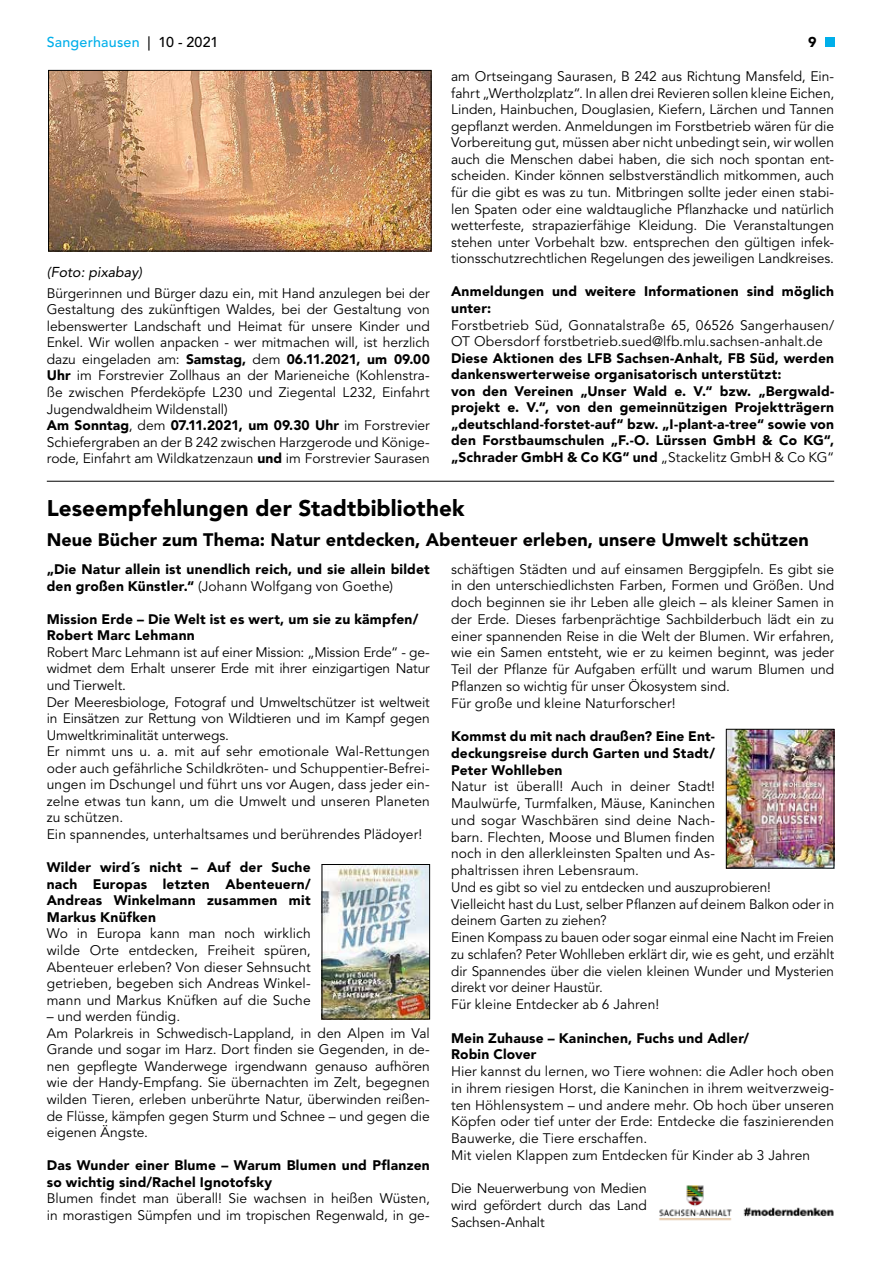
<style>
.page{position:relative;width:881px;height:1263px;background:#fff}
.page>*{position:absolute;margin:0;border:0;box-sizing:border-box;transform-origin:0 0}
.t1{font:900 22.5px "Avenir LT";letter-spacing:.005em;color:#000}
.t2{font:900 18px "Avenir LT";letter-spacing:.005em;color:#000}
.t3{font:500 14.25px "Avenir LT";letter-spacing:.01em;color:#00afea}
.t4{font:italic 14.25px "Avenir LT";color:#000}
.t5{font:900 14.25px "Avenir LT";color:#000}
.t6{font:13.8px/16.5px "Avenir LT";color:#000}
.t7{font:900 13.8px/16.5px "Avenir LT";letter-spacing:.015em;color:#000}
.s1{color:#000}
.s2{font-weight:400}
.s3{font-weight:900}
</style>
<div class="page">
<div style="left:824px;top:37px;width:9px;height:9px;background:#00afea"></div>
<img style="left:50px;top:72px;width:379px;height:177px">
<div style="left:48px;top:70px;width:383px;height:181px;border:1px solid #000"></div>
<hr style="left:47px;top:481px;width:786px;height:1px;background:#000">
<img style="left:659px;top:1185px;width:174px;height:36px">
<img style="left:323px;top:866px;width:104px;height:151px">
<div style="left:321px;top:864px;width:108px;height:155px;border:1px solid #000"></div>
<img style="left:727px;top:731px;width:104px;height:135px">
<div style="left:725px;top:729px;width:108px;height:139px;border:1px solid #000"></div>
<p class="t3" style="left:47px;top:34px;width:173px">Sangerhausen <span class="s1">| 10 - 2021</span></p>
<p class="t5" style="left:808px;top:34px;width:10px">9</p>
<p class="t6" style="left:451px;top:68px;width:384px;text-align:justify">am Ortseingang Saurasen, B 242 aus Richtung Mansfeld, Ein&shy;fahrt „Wertholzplatz“. In allen drei Revieren sollen kleine Eichen, Linden, Hainbuchen, Douglasien, Kiefern, Lärchen und Tannen gepflanzt werden. Anmeldungen im Forstbetrieb wären für die Vorbereitung gut, müssen aber nicht unbedingt sein, wir wollen auch die Menschen dabei haben, die sich noch spontan ent&shy;scheiden. Kinder können selbstverständlich mitkommen, auch für die gibt es was zu tun. Mitbringen sollte jeder einen stabi&shy;len Spaten oder eine waldtaugliche Pflanzhacke und natürlich wetterfeste, strapazierfähige Kleidung. Die Veranstaltungen stehen unter Vorbehalt bzw. entsprechen den gültigen infek&shy;tionsschutzrechtlichen Regelungen des jeweiligen Landkreises.</p>
<p class="t7" style="left:451px;top:283px;width:384px">Anmeldungen und weitere Informationen sind möglich unter:</p>
<p class="t6" style="left:451px;top:317px;width:384px">Forstbetrieb Süd, Gonnatalstraße 65, 06526 Sangerhausen/<br>OT Obersdorf forstbetrieb.sued@lfb.mlu.sachsen-anhalt.de</p>
<p class="t7" style="left:451px;top:350px;width:384px">Diese Aktionen des LFB Sachsen-Anhalt, FB Süd, werden dankenswerterweise organisatorisch unterstützt:<br>von den Vereinen „Unser Wald e. V.“ bzw. „Bergwald&shy;projekt e. V.“, von den gemeinnützigen Projektträgern „deutschland-forstet-auf“ bzw. „I-plant-a-tree“ sowie von den Forstbaumschulen „F.-O. Lürssen GmbH &amp; Co KG“, „Schrader GmbH &amp; Co KG“ und <span class="s2">„Stackelitz GmbH &amp; Co KG“</span></p>
<h1 class="t1" style="left:47px;top:495px;width:419px">Leseempfehlungen der Stadtbibliothek</h1>
<h2 class="t2" style="left:47px;top:528px;width:763px">Neue Bücher zum Thema: Natur entdecken, Abenteuer erleben, unsere Umwelt schützen</h2>
<p class="t7" style="left:47px;top:561px;width:384px">„Die Natur allein ist unendlich reich, und sie allein bildet den großen Künstler.“ <span class="s2">(Johann Wolfgang von Goethe)</span></p>
<p class="t7" style="left:47px;top:611px;width:373px">Mission Erde – Die Welt ist es wert, um sie zu kämpfen/<br>Robert Marc Lehmann</p>
<p class="t6" style="left:47px;top:644px;width:384px">Robert Marc Lehmann ist auf einer Mission: „Mission Erde“ - ge&shy;widmet dem Erhalt unserer Erde mit ihrer einzigartigen Natur und Tierwelt.<br>Der Meeresbiologe, Fotograf und Umweltschützer ist weltweit in Einsätzen zur Rettung von Wildtieren und im Kampf gegen Umweltkriminalität unterwegs.<br>Er nimmt uns u. a. mit auf sehr emotionale Wal-Rettungen oder auch gefährliche Schildkröten- und Schuppentier-Befrei&shy;ungen im Dschungel und führt uns vor Augen, dass jeder ein&shy;zelne etwas tun kann, um die Umwelt und unseren Planeten zu schützen.<br>Ein spannendes, unterhaltsames und berührendes Plädoyer!</p>
<p class="t7" style="left:47px;top:859px;width:265px;text-align:justify">Wilder wird´s nicht – Auf der Suche nach Europas letzten Abenteuern/ Andreas Winkelmann zusammen mit Markus Knüfken</p>
<p class="t6" style="left:47px;top:926px;width:265px;text-align:justify">Wo in Europa kann man noch wirklich wilde Orte entdecken, Freiheit spüren, Abenteuer erleben? Von dieser Sehnsucht getrieben, begeben sich Andreas Winkel&shy;mann und Markus Knüfken auf die Suche</p>
<p class="t6" style="left:47px;top:1008px;width:384px">– und werden fündig.<br>Am Polarkreis in Schwedisch-Lappland, in den Alpen im Val Grande und sogar im Harz. Dort finden sie Gegenden, in de&shy;nen gepflegte Wanderwege irgendwann genauso aufhören wie der Handy-Empfang. Sie übernachten im Zelt, begegnen wilden Tieren, erleben unberührte Natur, überwinden reißen&shy;de Flüsse, kämpfen gegen Sturm und Schnee – und gegen die eigenen Ängste.</p>
<p class="t7" style="left:47px;top:1157px;width:384px">Das Wunder einer Blume – Warum Blumen und Pflanzen so wichtig sind/Rachel Ignotofsky</p>
<p class="t6" style="left:47px;top:1191px;width:384px">Blumen findet man überall! Sie wachsen in heißen Wüsten, in morastigen Sümpfen und im tropischen Regenwald, in ge-</p>
<p class="t4" style="left:47px;top:264px;width:97px">(Foto: pixabay)</p>
<p class="t6" style="left:47px;top:285px;width:384px">Bürgerinnen und Bürger dazu ein, mit Hand anzulegen bei der Gestaltung des zukünftigen Waldes, bei der Gestaltung von lebenswerter Landschaft und Heimat für unsere Kinder und Enkel. Wir wollen anpacken - wer mitmachen will, ist herzlich dazu eingeladen am: <span class="s3">Samstag,</span> dem <span class="s3">06.11.2021, um 09.00<br>Uhr</span> im Forstrevier Zollhaus an der Marieneiche (Kohlenstra&shy;ße zwischen Pferdeköpfe L230 und Ziegental L232, Einfahrt Jugendwaldheim Wildenstall)<br><span class="s3">Am Sonntag</span>, dem <span class="s3">07.11.2021, um 09.30 Uhr</span> im Forstrevier Schiefergraben an der B 242 zwischen Harzgerode und Könige&shy;rode, Einfahrt am Wildkatzenzaun <span class="s3">und</span> im Forstrevier Saurasen</p>
<p class="t6" style="left:451px;top:561px;width:384px">schäftigen Städten und auf einsamen Berggipfeln. Es gibt sie in den unterschiedlichsten Farben, Formen und Größen. Und doch beginnen sie ihr Leben alle gleich – als kleiner Samen in der Erde. Dieses farbenprächtige Sachbilderbuch lädt ein zu einer spannenden Reise in die Welt der Blumen. Wir erfahren, wie ein Samen entsteht, wie er zu keimen beginnt, was jeder Teil der Pflanze für Aufgaben erfüllt und warum Blumen und Pflanzen so wichtig für unser Ökosystem sind.<br>Für große und kleine Naturforscher!</p>
<p class="t7" style="left:451px;top:728px;width:265px;text-align:justify">Kommst du mit nach draußen? Eine Ent&shy;deckungsreise durch Garten und Stadt/ Peter Wohlleben</p>
<p class="t6" style="left:451px;top:778px;width:384px">Natur ist überall! Auch in deiner Stadt!<br>Maulwürfe, Turmfalken, Mäuse, Kaninchen<br>und sogar Waschbären sind deine Nach-<br>barn. Flechten, Moose und Blumen finden<br>noch in den allerkleinsten Spalten und As-<br>phaltrissen ihren Lebensraum.<br>Und es gibt so viel zu entdecken und auszuprobieren!<br>Vielleicht hast du Lust, selber Pflanzen auf deinem Balkon oder in deinem Garten zu ziehen?<br>Einen Kompass zu bauen oder sogar einmal eine Nacht im Freien zu schlafen? Peter Wohlleben erklärt dir, wie es geht, und erzählt dir Spannendes über die vielen kleinen Wunder und Mysterien direkt vor deiner Haustür.<br>Für kleine Entdecker ab 6 Jahren!</p>
<p class="t7" style="left:451px;top:1029px;width:299px">Mein Zuhause – Kaninchen, Fuchs und Adler/<br>Robin Clover</p>
<p class="t6" style="left:451px;top:1063px;width:384px">Hier kannst du lernen, wo Tiere wohnen: die Adler hoch oben in ihrem riesigen Horst, die Kaninchen in ihrem weitverzweig&shy;ten Höhlensystem – und andere mehr. Ob hoch über unseren Köpfen oder tief unter der Erde: Entdecke die faszinierenden Bauwerke, die Tiere erschaffen.<br>Mit vielen Klappen zum Entdecken für Kinder ab 3 Jahren</p>
<p class="t6" style="left:451px;top:1180px;width:197px;text-align:justify">Die Neuerwerbung von Medien wird gefördert durch das Land Sachsen-Anhalt</p>
</div>
